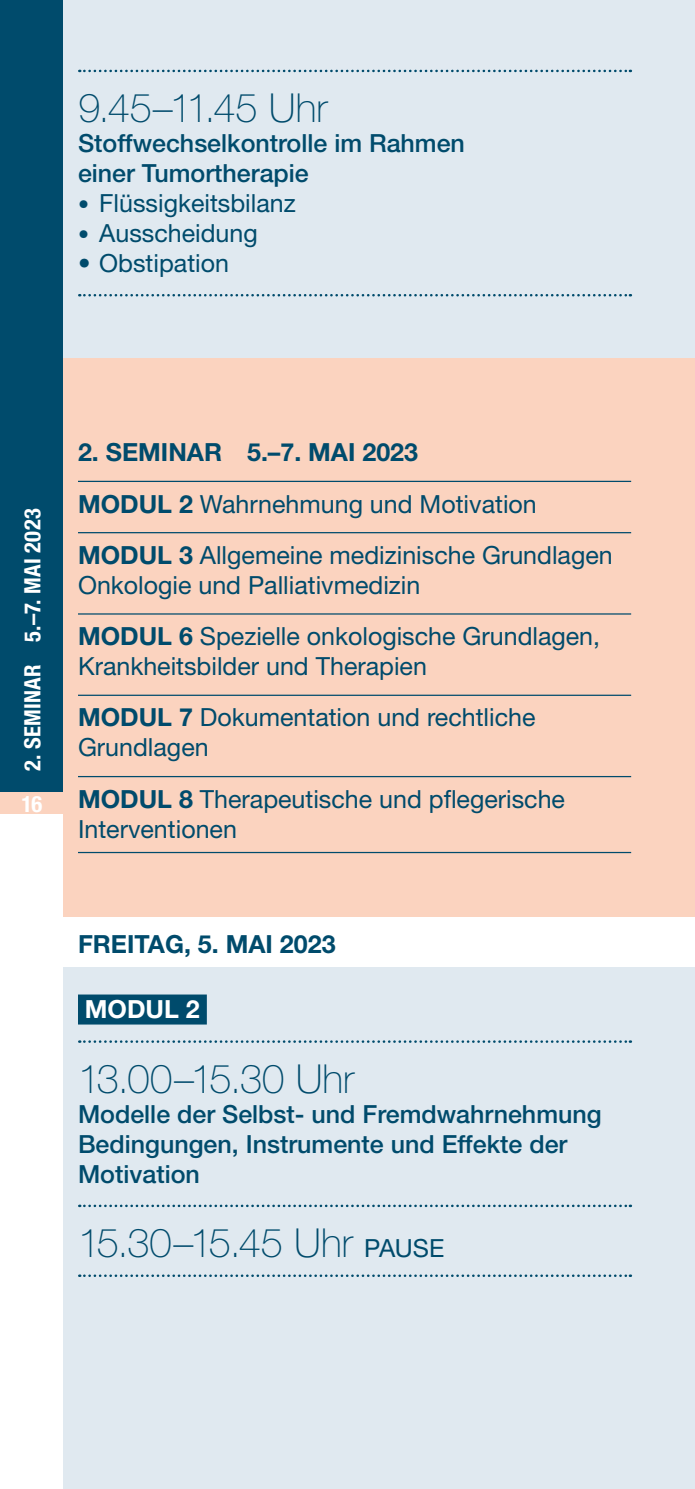
<style>
.page{position:relative;width:695px;height:1489px;background:#fff}
.page>*{position:absolute;margin:0;border:0;box-sizing:border-box;transform-origin:0 0}
.t1{font:100 40px "Helvetica Neue LT";letter-spacing:-.005em;color:#004b6c}
.t2{font:25px/51.2px "Helvetica Neue LT";color:#004b6c}
.t3{font:500 25px/30px "Helvetica Neue LT";color:#004b6c}
.t4{font:700 25px "Helvetica Neue LT";color:#004b6c}
.t5{font:700 25px "Helvetica Neue LT";color:#fff}
.t6{font:700 condensed 22.5px "Helvetica Neue LT";letter-spacing:.02em;color:#fff}
.s1{font-size:22px}
.s2{font-weight:700}
.s3{font-weight:400;font-size:25px}
</style>
<div class="page">
<div style="left:0;top:0;width:64px;height:805px;background:#004b6c"></div>
<div style="left:0;top:792px;width:71px;height:21px;background:#fbd3bf"></div>
<div style="left:64px;top:0;width:630px;height:1488px;background:#e0e9f0"></div>
<div style="left:64px;top:358px;width:630px;height:560px;background:#fbd3bf"></div>
<div style="left:64px;top:917px;width:630px;height:50px;background:#fff"></div>
<svg style="left:79px;top:70px;width:551px;height:2px"></svg>
<svg style="left:79px;top:294px;width:551px;height:2px"></svg>
<hr style="left:78px;top:481px;width:553px;height:1px;background:#004b6c">
<hr style="left:78px;top:532px;width:553px;height:1px;background:#004b6c">
<hr style="left:78px;top:613px;width:553px;height:1px;background:#004b6c">
<hr style="left:78px;top:694px;width:553px;height:2px;background:#004b6c">
<hr style="left:78px;top:776px;width:553px;height:1px;background:#004b6c">
<hr style="left:78px;top:851px;width:553px;height:2px;background:#004b6c">
<div style="left:78px;top:994px;width:129px;height:30px;background:#004b6c"></div>
<svg style="left:79px;top:1040px;width:551px;height:2px"></svg>
<svg style="left:79px;top:1204px;width:551px;height:2px"></svg>
<svg style="left:79px;top:1274px;width:551px;height:2px"></svg>
<h1 class="t1" style="left:78px;top:85px;width:251px">9.45–11.45 Uhr</h1>
<p class="t3" style="left:78px;top:128px;width:388px">Stoffwechselkontrolle im Rahmen einer Tumortherapie</p>
<p class="t2" style="left:78px;top:177px;width:219px"><span class="s1">•</span> Flüssigkeitsbilanz</p>
<p class="t2" style="left:78px;top:207px;width:181px"><span class="s1">•</span> Ausscheidung</p>
<p class="t2" style="left:78px;top:237px;width:152px">• Obstipation</p>
<p class="t6" style="left:19px;top:771px;width:264px;rotate:-90deg">2. SEMINAR 5.–7. MAI 2023</p>
<p class="t6" style="left:21px;top:790px;width:22px">16</p>
<p class="t2" style="left:78px;top:426px;width:536px"><span class="s2">2. SEMINAR 5.–7. MAI 2023<br>MODUL 2</span> Wahrnehmung und Motivation<br><span class="s2">MODUL 3</span> Allgemeine medizinische Grundlagen</p>
<p class="t2" style="left:78px;top:559px;width:523px">Onkologie und Palliativmedizin<br><span class="s2">MODUL 6</span> Spezielle onkologische Grundlagen,</p>
<p class="t2" style="left:78px;top:640px;width:459px">Krankheitsbilder und Therapien<br><span class="s2">MODUL 7</span> Dokumentation und rechtliche</p>
<p class="t2" style="left:78px;top:721px;width:488px">Grundlagen<br><span class="s2">MODUL 8</span> Therapeutische und pflegerische</p>
<p class="t2" style="left:78px;top:802px;width:160px">Interventionen</p>
<p class="t4" style="left:78px;top:928px;width:259px">FREITAG, 5. MAI 2023</p>
<p class="t5" style="left:85px;top:993px;width:116px">MODUL 2</p>
<h1 class="t1" style="left:78px;top:1055px;width:278px">13.00–15.30 Uhr</h1>
<p class="t3" style="left:78px;top:1098px;width:525px">Modelle der Selbst- und Fremdwahrnehmung<br>Bedingungen, Instrumente und Effekte der<br>Motivation</p>
<h1 class="t1" style="left:78px;top:1219px;width:368px">15.30–15.45 Uhr <span class="s3">PAUSE</span></h1>
</div>
